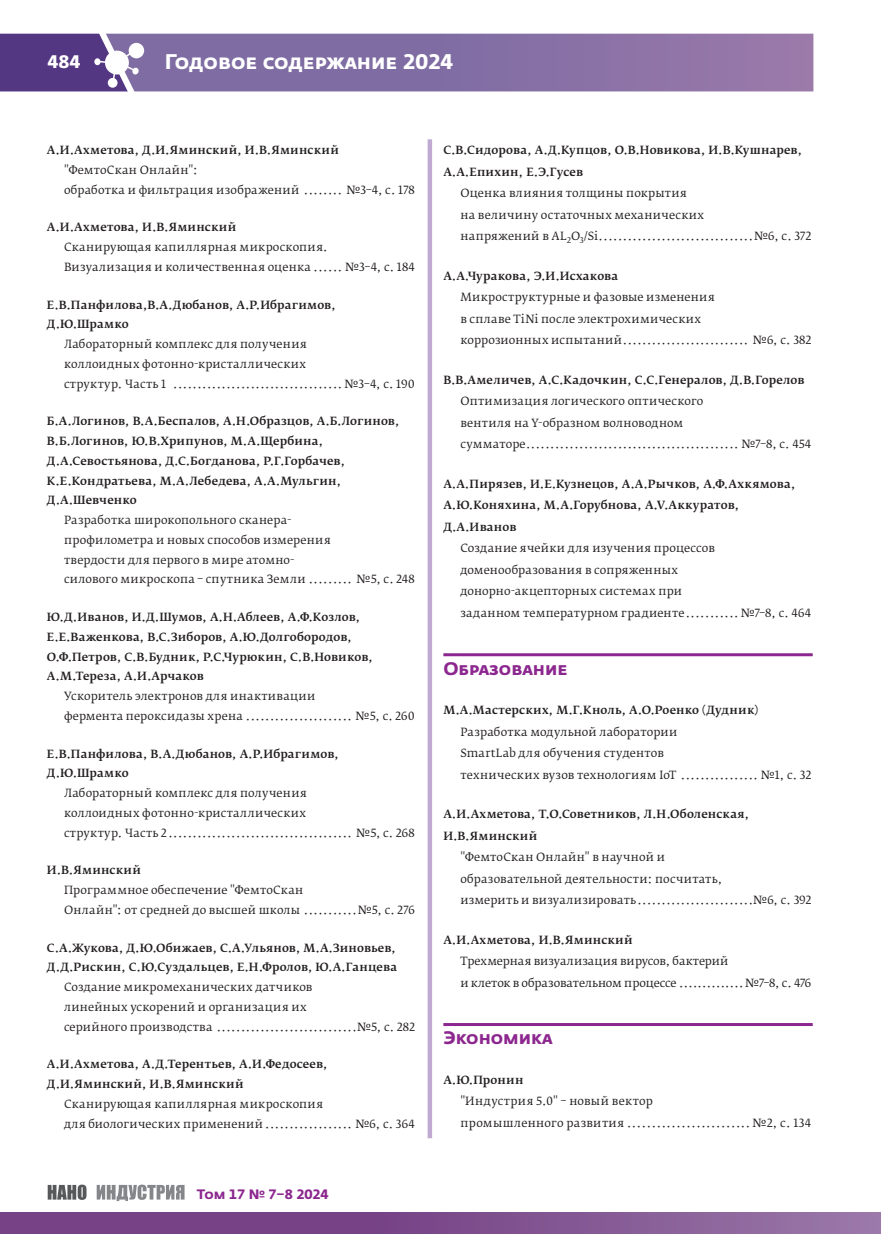
<style>
.page{position:relative;width:881px;height:1234px;background:#fff}
.page>*{position:absolute;margin:0;border:0;box-sizing:border-box;transform-origin:0 0}
.t1{font:700 21px "Fedra Sans Alt Pro";color:#fff}
.раздел{font:700 18px "Fedra Sans Pro";color:#8c278f}
.t2{font:700 18px "Fedra Sans Alt Pro";color:#fff}
.t3{font:700 13.5px "Fedra Sans Alt Pro";color:#8c278f}
.статья{font:11.25px/19.8px "Fedra Serif B Pro";letter-spacing:.015em;color:#231f20}
.фамилия{font:500 11.25px/19.8px "Fedra Serif B Pro";letter-spacing:.015em;color:#231f20}
.статья-2{font:11.25px/21.5px "Fedra Serif B Pro";letter-spacing:-.005em;color:#231f20}
</style>
<div class="page">
<div style="left:0;top:1211px;width:880px;height:22px;background:linear-gradient(to right,#6e347d,#936fa3)"></div>
<svg style="left:0;top:33px;width:813px;height:59px;background:#846ea4"></svg>
<svg style="left:48px;top:1184px;width:38px;height:15px"></svg>
<svg style="left:97px;top:1184px;width:87px;height:16px"></svg>
<hr style="left:443px;top:653px;width:369px;height:3px;background:#8c278f">
<hr style="left:443px;top:1022px;width:369px;height:3px;background:#8c278f">
<div style="left:427px;top:139px;width:5px;height:998px;background:#c1aad1"></div>
<h2 class="t2" style="left:48px;top:50px;width:34px">484</h2>
<p class="t1" style="left:165px;top:48px;width:290px">Годовое содержание 2024</p>
<p class="фамилия" style="left:47px;top:140px;width:293px">А.И.Ахметова, Д.И.Яминский, И.В.Яминский</p>
<p class="статья" style="left:64px;top:160px;width:352px">"ФемтоСкан Онлайн":<br>обработка и фильтрация изображений ........ №3–4, с. 178</p>
<p class="фамилия" style="left:47px;top:217px;width:191px">А.И.Ахметова, И.В.Яминский</p>
<p class="статья" style="left:64px;top:237px;width:352px">Сканирующая капиллярная микроскопия.<br>Визуализация и количественная оценка ...... №3–4, с. 184</p>
<p class="фамилия" style="left:47px;top:295px;width:290px">Е.В.Панфилова,В.А.Дюбанов, А.Р.Ибрагимов,<br>Д.Ю.Шрамко</p>
<p class="статья" style="left:64px;top:334px;width:352px">Лабораторный комплекс для получения<br>коллоидных фотонно-кристаллических<br>структур. Часть 1 ................................... №3–4, с. 190</p>
<p class="фамилия" style="left:47px;top:411px;width:354px">Б.А.Логинов, В.А.Беспалов, А.Н.Образцов, А.Б.Логинов, В.Б.Логинов, Ю.В.Хрипунов, М.А.Щербина, Д.А.Севостьянова, Д.С.Богданова, Р.Г.Горбачев, К.Е.Кондратьева, М.А.Лебедева, А.А.Мульгин, Д.А.Шевченко</p>
<p class="статья" style="left:64px;top:510px;width:352px">Разработка широкопольного сканера-<br>профилометра и новых способов измерения<br>твердости для первого в мире атомно-<br>силового микроскопа – спутника Земли ......... №5, с. 248</p>
<p class="фамилия" style="left:47px;top:607px;width:327px">Ю.Д.Иванов, И.Д.Шумов, А.Н.Аблеев, А.Ф.Козлов, Е.Е.Важенкова, В.С.Зиборов, А.Ю.Долгобородов, О.Ф.Петров, С.В.Будник, Р.С.Чурюкин, С.В.Новиков, А.М.Тереза, А.И.Арчаков</p>
<p class="статья" style="left:64px;top:686px;width:352px">Ускоритель электронов для инактивации<br>фермента пероксидазы хрена ...................... №5, с. 260</p>
<p class="фамилия" style="left:47px;top:743px;width:293px">Е.В.Панфилова, В.А.Дюбанов, А.Р.Ибрагимов,<br>Д.Ю.Шрамко</p>
<p class="статья" style="left:64px;top:783px;width:352px">Лабораторный комплекс для получения<br>коллоидных фотонно-кристаллических<br>структур. Часть 2 ...................................... №5, с. 268</p>
<p class="фамилия" style="left:47px;top:860px;width:95px">И.В.Яминский</p>
<p class="статья" style="left:64px;top:880px;width:352px">Программное обеспечение "ФемтоСкан<br>Онлайн": от средней до высшей школы ...........№5, с. 276</p>
<p class="фамилия" style="left:47px;top:937px;width:351px">С.А.Жукова, Д.Ю.Обижаев, С.А.Ульянов, М.А.Зиновьев,<br>Д.Д.Рискин, С.Ю.Суздальцев, Е.Н.Фролов, Ю.А.Ганцева</p>
<p class="статья" style="left:64px;top:977px;width:352px">Создание микромеханических датчиков<br>линейных ускорений и организация их<br>серийного производства .............................№5, с. 282</p>
<p class="фамилия" style="left:47px;top:1054px;width:282px">А.И.Ахметова, А.Д.Терентьев, А.И.Федосеев,<br>Д.И.Яминский, И.В.Яминский</p>
<p class="статья" style="left:64px;top:1093px;width:352px">Сканирующая капиллярная микроскопия<br>для биологических применений .................. №6, с. 364</p>
<p class="t3" style="left:197px;top:1185px;width:133px">Том 17 № 7–8 2024</p>
<p class="фамилия" style="left:443px;top:139px;width:360px;line-height:21.5px">С.В.Сидорова, А.Д.Купцов, О.В.Новикова, И.В.Кушнарев,<br>А.А.Епихин, Е.Э.Гусев</p>
<p class="статья" style="left:460px;top:182px;width:352px;line-height:21.5px">Оценка влияния толщины покрытия<br>на величину остаточных механических<br>напряжений в AL<sub>2</sub>O<sub>3</sub>/Si................................№6, с. 372</p>
<p class="фамилия" style="left:443px;top:266px;width:176px">А.А.Чуракова, Э.И.Исхакова</p>
<p class="статья" style="left:460px;top:286px;width:352px;line-height:21.5px">Микроструктурные и фазовые изменения<br>в сплаве TiNi после электрохимических<br>коррозионных испытаний.......................... №6, с. 382</p>
<p class="фамилия" style="left:443px;top:370px;width:362px">В.В.Амеличев, А.С.Кадочкин, С.С.Генералов, Д.В.Горелов</p>
<p class="статья" style="left:460px;top:390px;width:352px;line-height:21.5px">Оптимизация логического оптического<br>вентиля на Y-образном волноводном сумматоре............................................ №7–8, с. 454</p>
<p class="фамилия" style="left:443px;top:473px;width:353px;line-height:21.5px">А.А.Пирязев, И.Е.Кузнецов, А.А.Рычков, А.Ф.Ахкямова,<br>А.Ю.Коняхина, М.А.Горубнова, А.V.Аккуратов,<br>Д.А.Иванов</p>
<p class="статья" style="left:460px;top:537px;width:352px;line-height:21.5px">Создание ячейки для изучения процессов доменообразования в сопряженных донорно-акцепторных системах при<br>заданном температурном градиенте........... №7–8, с. 464</p>
<p class="раздел" style="left:443px;top:656px;width:125px">Образование</p>
<p class="фамилия" style="left:443px;top:700px;width:316px">М.А.Мастерских, М.Г.Кноль, А.О.Роенко (Дудник)</p>
<p class="статья" style="left:460px;top:720px;width:352px;line-height:21.5px">Разработка модульной лаборатории<br>SmartLab для обучения студентов<br>технических вузов технологиям IоT ................ №1, с. 32</p>
<p class="фамилия" style="left:443px;top:803px;width:307px;line-height:21.5px">А.И.Ахметова, Т.О.Советников, Л.Н.Оболенская,<br>И.В.Яминский</p>
<p class="статья" style="left:460px;top:846px;width:352px;line-height:21.5px">"ФемтоСкан Онлайн" в научной и<br>образовательной деятельности: посчитать,<br>измерить и визуализировать........................№6, с. 392</p>
<p class="фамилия" style="left:443px;top:929px;width:191px">А.И.Ахметова, И.В.Яминский</p>
<p class="статья-2" style="left:460px;top:950px;width:352px">Трехмерная визуализация вирусов, бактерий<br>и клеток в образовательном процессе ..............№7–8, с. 476</p>
<p class="раздел" style="left:443px;top:1026px;width:111px">Экономика</p>
<p class="фамилия" style="left:443px;top:1069px;width:82px">А.Ю.Пронин</p>
<p class="статья" style="left:460px;top:1090px;width:352px;line-height:21.5px">"Индустрия 5.0" – новый вектор<br>промышленного развития ......................... №2, с. 134</p>
</div>
